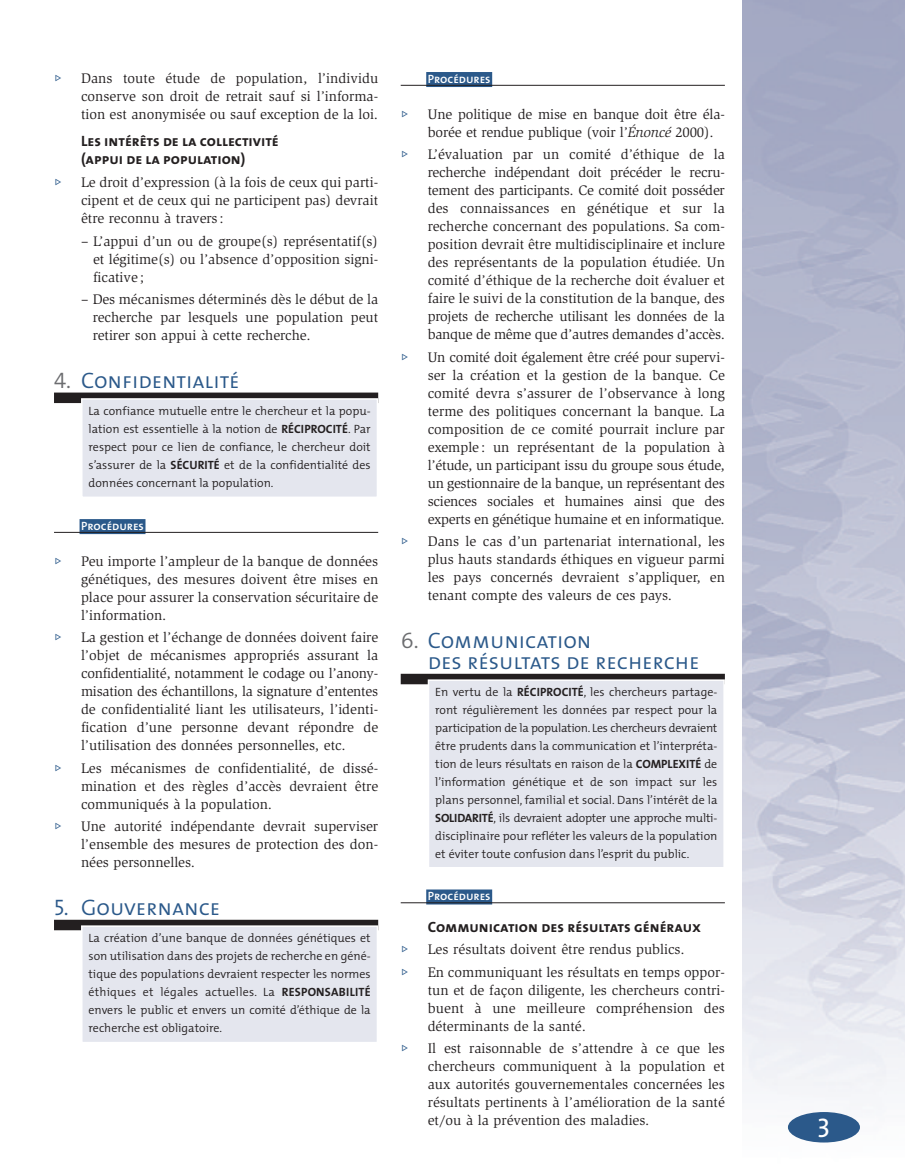
<style>
.page{position:relative;width:905px;height:1175px;background:#fff}
.page>*{position:absolute;margin:0;border:0;box-sizing:border-box;transform-origin:0 0}
.t1{font:27px "The Mix Caps";color:#fff}
.t2{font:22.5px/21px "The Mix Semi Light Caps";color:#2b598a}
.t3{font:15px/18px "The Mix Bold Caps";color:#231f20}
.t4{font:14.25px/18px "Slimbach";color:#231f20;text-align:justify}
.t5{font:14.25px "Quirks ICG";color:#2b598a}
.t6{font:300 12px/18px "The Mix";color:#231f20;text-align:justify}
.t7{font:12px "The Mix Semi Bold Caps";color:#fff}
.s1{color:#6c6d70}
.s2{font-weight:700}
.s3{font-style:italic}
</style>
<div class="page">
<div style="left:54px;top:392px;width:324px;height:11px;background:#231f20"></div>
<div style="left:80px;top:519px;width:65px;height:15px;background:#2b598a"></div>
<hr style="left:54px;top:532px;width:324px;height:1px;background:#231f20">
<div style="left:54px;top:919px;width:324px;height:11px;background:#231f20"></div>
<div style="left:82px;top:926px;width:295px;height:116px;background:#e4e6ee"></div>
<div style="left:81px;top:925px;width:297px;height:118px;border:2px solid #fff"></div>
<div style="left:82px;top:399px;width:295px;height:98px;background:#e4e6ee"></div>
<div style="left:81px;top:398px;width:297px;height:100px;border:2px solid #fff"></div>
<div style="left:426px;top:72px;width:66px;height:15px;background:#2b598a"></div>
<hr style="left:400px;top:85px;width:324px;height:1px;background:#231f20">
<div style="left:400px;top:674px;width:324px;height:10px;background:#231f20"></div>
<div style="left:426px;top:889px;width:66px;height:15px;background:#2b598a"></div>
<hr style="left:400px;top:902px;width:324px;height:1px;background:#231f20">
<div style="left:428px;top:680px;width:296px;height:187px;background:#e4e6ee"></div>
<div style="left:428px;top:679px;width:296px;height:189px;border:2px solid #fff"></div>
<img style="left:742px;top:0;width:162px;height:1143px">
<div style="left:788px;top:1112px;width:72px;height:30px;background:#2b598a;border-radius:50%"></div>
<p class="t5" style="left:54px;top:73px;width:10px">™</p>
<p class="t4" style="left:81px;top:71px;width:299px">Dans toute étude de population, l’individu conserve son droit de retrait sauf si l’informa&shy;tion est anonymisée ou sauf exception de la loi.</p>
<p class="t3" style="left:81px;top:132px;width:199px">Les intérêts de la collectivité (appui de la population)</p>
<p class="t5" style="left:54px;top:177px;width:10px">™</p>
<p class="t4" style="left:81px;top:174px;width:299px">Le droit d’expression (à la fois de ceux qui parti&shy;cipent et de ceux qui ne participent pas) devrait être reconnu à travers:</p>
<p class="t4" style="left:93px;top:233px;width:287px;text-indent:-12px">– L’appui d’un ou de groupe(s) représentatif(s) et légitime(s) ou l’absence d’opposition signi&shy;ficative;</p>
<p class="t4" style="left:93px;top:291px;width:287px;text-indent:-12px">– Des mécanismes déterminés dès le début de la recherche par lesquels une population peut retirer son appui à cette recherche.</p>
<h2 class="t2" style="left:54px;top:370px;width:187px"><span class="s1">4.</span> Confidentialité</h2>
<p class="t6" style="left:88px;top:403px;width:284px">La confiance mutuelle entre le chercheur et la popu&shy;lation est essentielle à la notion de <span class="s2">RÉCIPROCITÉ</span>. Par respect pour ce lien de confiance, le chercheur doit s’assurer de la <span class="s2">SÉCURITÉ</span> et de la confidentialité des données concernant la population.</p>
<p class="t7" style="left:81px;top:518px;width:64px">Procédures</p>
<p class="t5" style="left:54px;top:555px;width:10px">™</p>
<p class="t4" style="left:81px;top:553px;width:299px">Peu importe l’ampleur de la banque de données génétiques, des mesures doivent être mises en place pour assurer la conservation sécuritaire de l’information.</p>
<p class="t5" style="left:54px;top:632px;width:10px">™</p>
<p class="t4" style="left:81px;top:629px;width:299px">La gestion et l’échange de données doivent faire l’objet de mécanismes appropriés assurant la confidentialité, notamment le codage ou l’anony&shy;misation des échantillons, la signature d’ententes de confidentialité liant les utilisateurs, l’identi&shy;fication d’une personne devant répondre de l’utilisation des données personnelles, etc.</p>
<p class="t5" style="left:54px;top:762px;width:10px">™</p>
<p class="t4" style="left:81px;top:760px;width:299px">Les mécanismes de confidentialité, de dissé&shy;mination et des règles d’accès devraient être communiqués à la population.</p>
<p class="t5" style="left:54px;top:821px;width:10px">™</p>
<p class="t4" style="left:81px;top:818px;width:299px">Une autorité indépendante devrait superviser l’ensemble des mesures de protection des don&shy;nées personnelles.</p>
<h2 class="t2" style="left:54px;top:897px;width:168px">5. Gouvernance</h2>
<p class="t6" style="left:88px;top:930px;width:284px">La création d’une banque de données génétiques et son utilisation dans des projets de recherche en géné&shy;tique des populations devraient respecter les normes éthiques et légales actuelles. La <span class="s2">RESPONSABILITÉ </span>envers le public et envers un comité d’éthique de la recherche est obligatoire.</p>
<p class="t7" style="left:428px;top:71px;width:64px">Procédures</p>
<p class="t5" style="left:400px;top:108px;width:10px">™</p>
<p class="t4" style="left:427px;top:106px;width:299px">Une politique de mise en banque doit être éla&shy;borée et rendue publique (voir l’<span class="s3">Énoncé</span> 2000).</p>
<p class="t5" style="left:400px;top:149px;width:10px">™</p>
<p class="t4" style="left:427px;top:146px;width:299px">L’évaluation par un comité d’éthique de la recherche indépendant doit précéder le recru&shy;tement des participants. Ce comité doit posséder des connaissances en génétique et sur la recherche concernant des populations. Sa com&shy;position devrait être multidisciplinaire et inclure des représentants de la population étudiée. Un comité d’éthique de la recherche doit évaluer et faire le suivi de la constitution de la banque, des projets de recherche utilisant les données de la banque de même que d’autres demandes d’accès.</p>
<p class="t5" style="left:400px;top:351px;width:10px">™</p>
<p class="t4" style="left:427px;top:349px;width:299px">Un comité doit également être créé pour supervi&shy;ser la création et la gestion de la banque. Ce comité devra s’assurer de l’observance à long terme des politiques concernant la banque. La composition de ce comité pourrait inclure par exemple: un représentant de la population à l’étude, un participant issu du groupe sous étude, un gestionnaire de la banque, un représentant des sciences sociales et humaines ainsi que des experts en génétique humaine et en informatique.</p>
<p class="t5" style="left:400px;top:536px;width:10px">™</p>
<p class="t4" style="left:427px;top:533px;width:299px">Dans le cas d’un partenariat international, les plus hauts standards éthiques en vigueur parmi les pays concernés devraient s’appliquer, en tenant compte des valeurs de ces pays.</p>
<h2 class="t2" style="left:428px;top:630px;width:273px;text-indent:-27px"><span class="s1">6.</span> Communication<br>des résultats de recherche</h2>
<p class="t6" style="left:435px;top:684px;width:284px">En vertu de la <span class="s2">RÉCIPROCITÉ</span>, les chercheurs partage&shy;ront régulièrement les données par respect pour la participation de la population. Les chercheurs devraient être prudents dans la communication et l’interpréta&shy;tion de leurs résultats en raison de la <span class="s2">COMPLEXITÉ</span> de l’information génétique et de son impact sur les plans personnel, familial et social. Dans l’intérêt de la <span class="s2">SOLIDARITÉ</span>, ils devraient adopter une approche multi&shy;disciplinaire pour refléter les valeurs de la population et éviter toute confusion dans l’esprit du public.</p>
<p class="t7" style="left:428px;top:888px;width:64px">Procédures</p>
<p class="t3" style="left:428px;top:917px;width:275px">Communication des résultats généraux</p>
<p class="t5" style="left:400px;top:943px;width:10px">™</p>
<p class="t4" style="left:427px;top:941px;width:258px">Les résultats doivent être rendus publics.</p>
<p class="t5" style="left:400px;top:966px;width:10px">™</p>
<p class="t4" style="left:427px;top:963px;width:299px">En communiquant les résultats en temps oppor&shy;tun et de façon diligente, les chercheurs contri&shy;buent à une meilleure compréhension des déterminants de la santé.</p>
<p class="t5" style="left:400px;top:1042px;width:10px">™</p>
<p class="t4" style="left:427px;top:1040px;width:299px">Il est raisonnable de s’attendre à ce que les chercheurs communiquent à la population et aux autorités gouvernementales concernées les résultats pertinents à l’amélioration de la santé et/ou à la prévention des maladies.</p>
<h1 class="t1" style="left:817px;top:1111px;width:15px">3</h1>
</div>
